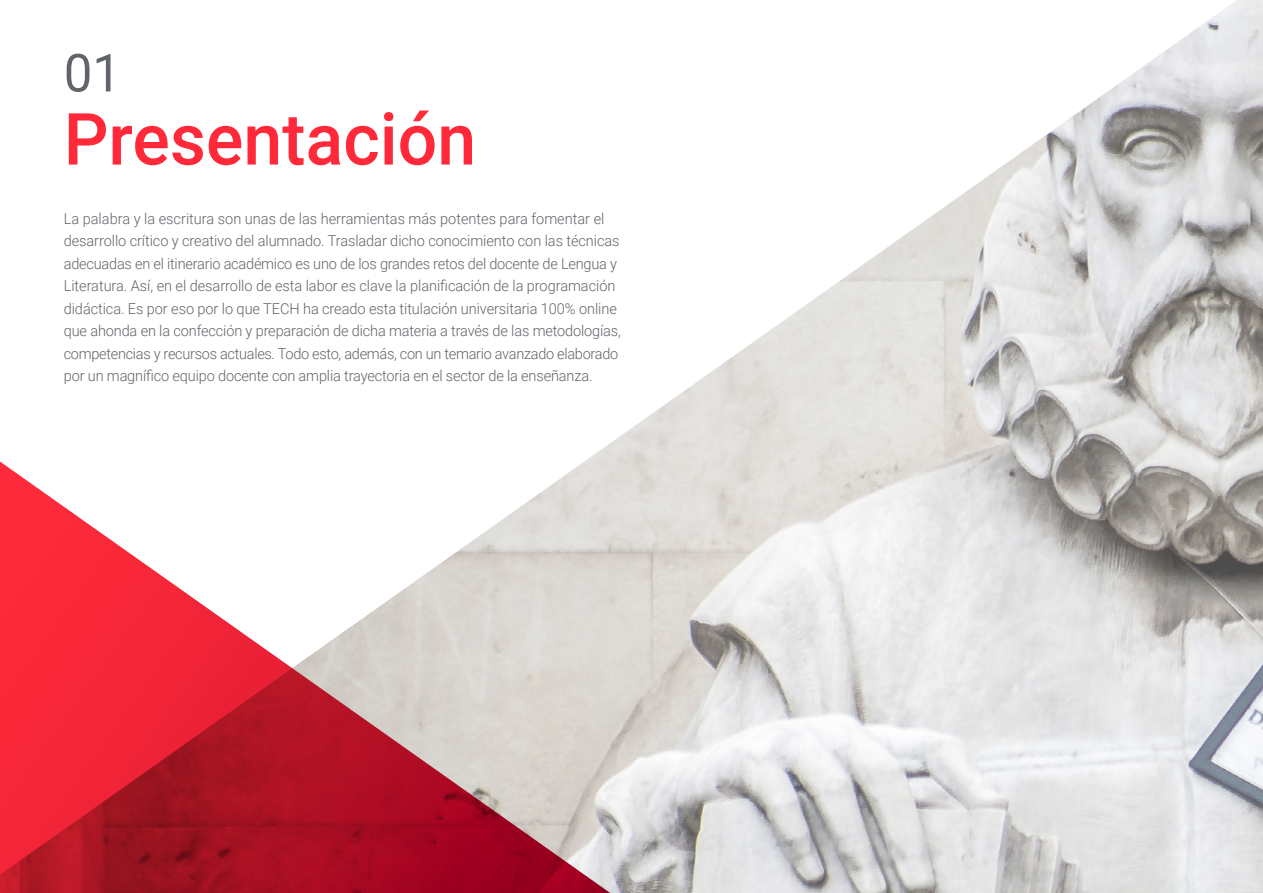
<style>
.page{position:relative;width:1263px;height:893px;background:#fff}
.page>*{position:absolute;margin:0;border:0;box-sizing:border-box;transform-origin:0 0}
.t1{font:500 72px "Roboto";color:#ff293a}
.t2{font:52.5px "Roboto";color:#61646a}
.t3{font:300 15px/22.5px "Roboto";letter-spacing:-.01em;color:#61646a}
</style>
<div class="page">
<img style="left:607px;top:0;width:656px;height:893px">
<svg style="left:0;top:446px;width:640px;height:447px"></svg>
<h2 class="t2" style="left:64px;top:36px;width:59px">01</h2>
<h1 class="t1" style="left:64px;top:89px;width:414px">Presentación</h1>
<p class="t3" style="left:64px;top:207px;width:559px">La palabra y la escritura son unas de las herramientas más potentes para fomentar el desarrollo crítico y creativo del alumnado. Trasladar dicho conocimiento con las técnicas adecuadas en el itinerario académico es uno de los grandes retos del docente de Lengua y Literatura. Así, en el desarrollo de esta labor es clave la planificación de la programación didáctica. Es por eso por lo que TECH ha creado esta titulación universitaria 100% online que ahonda en la confección y preparación de dicha materia a través de las metodologías, competencias y recursos actuales. Todo esto, además, con un temario avanzado elaborado por un magnífico equipo docente con amplia trayectoria en el sector de la enseñanza.</p>
</div>
